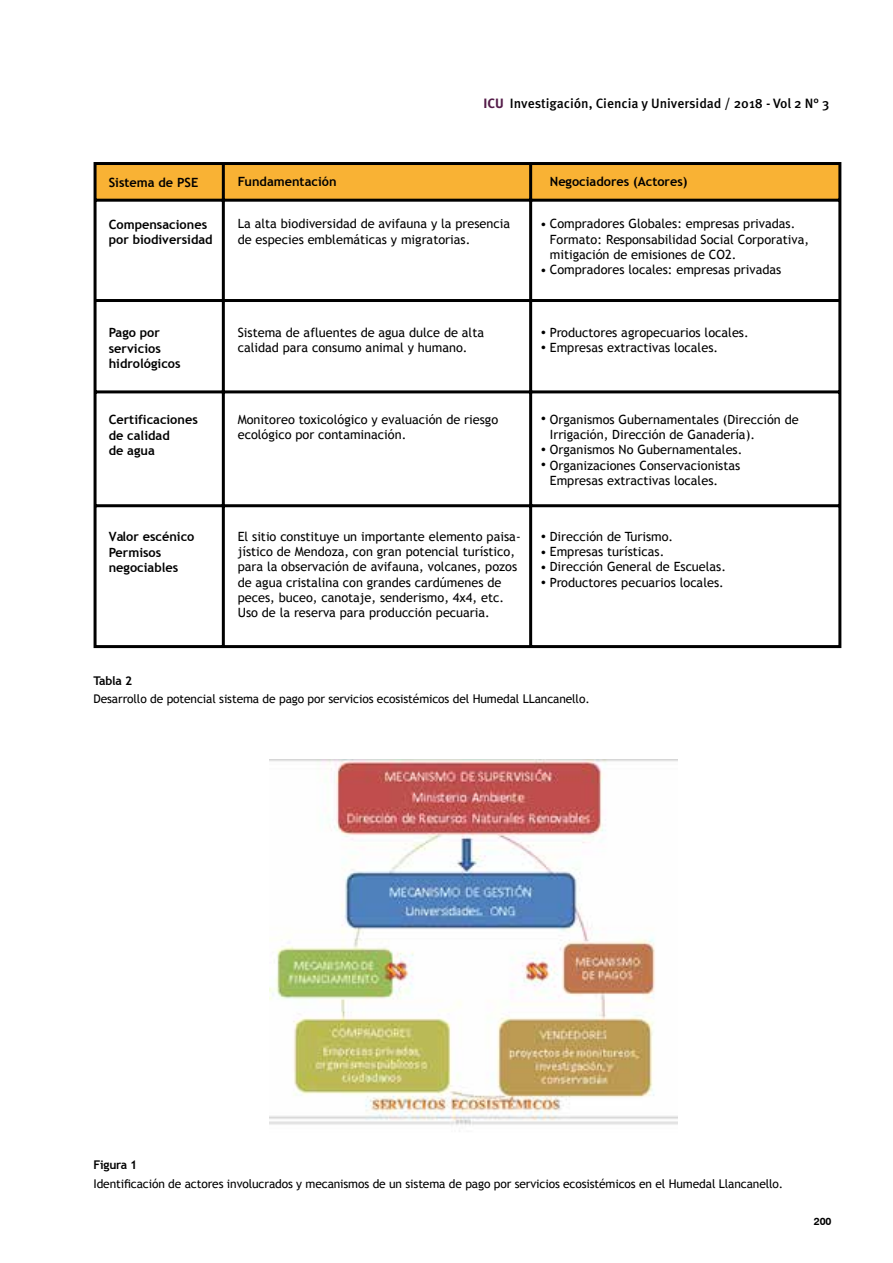
<style>
.page{position:relative;width:893px;height:1263px;background:#fff}
.page>*{position:absolute;margin:0;border:0;box-sizing:border-box;transform-origin:0 0}
.t1{font:500 13.5px "Meta Pro";letter-spacing:-.005em;color:#000}
.t2{font:12.75px/15.3px "Trebuchet MS";color:#000}
.t3{font:700 12.75px/15.3px "Trebuchet MS";color:#000}
.t4{font:12px "Trebuchet MS";letter-spacing:-.01em;color:#000}
.t5{font:700 12px "Trebuchet MS";letter-spacing:-.02em;color:#000}
.t6{font:700 10.5px "Swiss 721 BT";color:#000}
.s1{font-weight:700;color:#541c49}
</style>
<div class="page">
<img style="left:270px;top:759px;width:408px;height:366px">
<svg style="left:93px;top:162px;width:749px;height:487px"></svg>
<p class="t1" style="left:483px;top:94px;width:347px"><span class="s1">ICU</span> Investigación, Ciencia y Universidad / 2018 - Vol 2 N° 3</p>
<p class="t3" style="left:109px;top:175px;width:91px">Sistema de PSE</p>
<p class="t3" style="left:109px;top:217px;width:105px">Compensaciones por biodiversidad</p>
<p class="t3" style="left:109px;top:325px;width:73px">Pago por servicios hidrológicos</p>
<p class="t3" style="left:109px;top:412px;width:91px">Certificaciones de calidad<br>de agua</p>
<p class="t3" style="left:238px;top:174px;width:100px">Fundamentación</p>
<p class="t3" style="left:550px;top:174px;width:139px">Negociadores (Actores)</p>
<p class="t2" style="left:238px;top:216px;width:274px">La alta biodiversidad de avifauna y la presencia de especies emblemáticas y migratorias.</p>
<p class="t2" style="left:550px;top:216px;width:261px;text-indent:-10px">• Compradores Globales: empresas privadas.<br>Formato: Responsabilidad Social Corporativa, mitigación de emisiones de CO2.</p>
<p class="t2" style="left:540px;top:262px;width:243px">• Compradores locales: empresas privadas</p>
<p class="t2" style="left:238px;top:325px;width:248px">Sistema de afluentes de agua dulce de alta calidad para consumo animal y humano.</p>
<p class="t2" style="left:238px;top:412px;width:262px">Monitoreo toxicológico y evaluación de riesgo ecológico por contaminación.</p>
<p class="t2" style="left:540px;top:325px;width:210px">• Productores agropecuarios locales.</p>
<p class="t2" style="left:540px;top:340px;width:180px">• Empresas extractivas locales.</p>
<p class="t2" style="left:550px;top:412px;width:250px">Organismos Gubernamentales (Dirección de Irrigación, Dirección de Ganadería).<br>Organismos No Gubernamentales.<br>Organizaciones Conservacionistas<br>Empresas extractivas locales.</p>
<p class="t2" style="left:540px;top:410px;width:8px">•</p>
<p class="t2" style="left:540px;top:441px;width:8px">• •</p>
<p class="t3" style="left:109px;top:529px;width:87px">Valor escénico<br>Permisos negociables</p>
<p class="t2" style="left:238px;top:529px;width:284px">El sitio constituye un importante elemento paisa&shy;jístico de Mendoza, con gran potencial turístico, para la observación de avifauna, volcanes, pozos de agua cristalina con grandes cardúmenes de peces, buceo, canotaje, senderismo, 4x4, etc.<br>Uso de la reserva para producción pecuaria.</p>
<p class="t2" style="left:540px;top:529px;width:135px">• Dirección de Turismo.</p>
<p class="t2" style="left:540px;top:544px;width:126px">• Empresas turísticas.</p>
<p class="t2" style="left:540px;top:559px;width:188px">• Dirección General de Escuelas.</p>
<p class="t2" style="left:540px;top:575px;width:185px">• Productores pecuarios locales.</p>
<p class="t5" style="left:94px;top:673px;width:40px">Tabla 2</p>
<p class="t4" style="left:94px;top:691px;width:498px">Desarrollo de potencial sistema de pago por servicios ecosistémicos del Humedal LLancanello.</p>
<p class="t5" style="left:94px;top:1158px;width:45px">Figura 1</p>
<p class="t4" style="left:94px;top:1176px;width:691px">Identificación de actores involucrados y mecanismos de un sistema de pago por servicios ecosistémicos en el Humedal Llancanello.</p>
<p class="t6" style="left:814px;top:1215px;width:19px">200</p>
</div>
